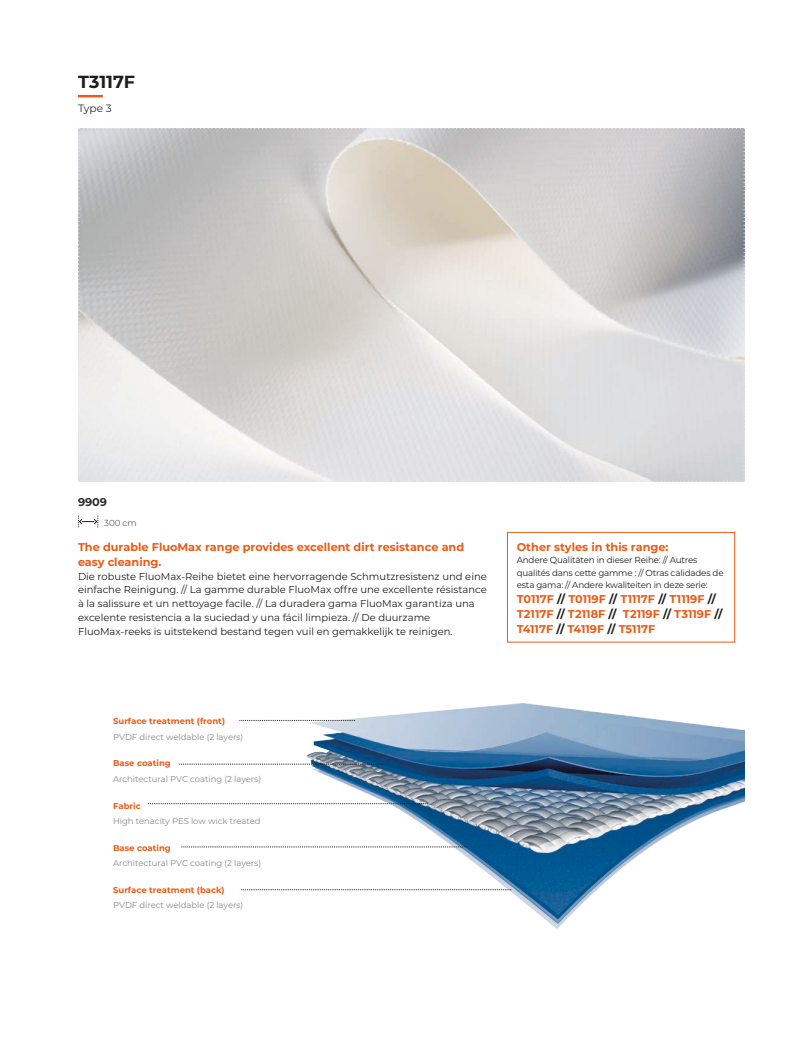
<style>
.page{position:relative;width:798px;height:1053px;background:#fff}
.page>*{position:absolute;margin:0;border:0;box-sizing:border-box;transform-origin:0 0}
.t1{font:700 17.5px "Montserrat";color:#1d1d1b}
.t2{font:700 11.25px/15px "Montserrat";color:#e95b15}
.t3{font:700 11.25px "Montserrat";color:#2e2d2c}
.t4{font:10.62px "Montserrat";color:#2e2d2c}
.t5{font:10px/13.8px "Montserrat";color:#1d1d1b}
.t6{font:8.75px/12.5px "Montserrat";letter-spacing:-.02em;color:#1d1d1b}
.t7{font:300 8.75px "Montserrat";color:#2e2d2c}
.t8{font:8.5px "Montserrat";letter-spacing:-.005em;color:#878787}
.t9{font:700 8.5px "Montserrat";color:#e95b15}
.s1{color:#1d1d1b}
</style>
<div class="page">
<img style="left:213px;top:703px;width:531px;height:226px">
<svg style="left:239px;top:720px;width:116px;height:1px"></svg>
<svg style="left:179px;top:763px;width:203px;height:1px"></svg>
<svg style="left:148px;top:803px;width:279px;height:1px"></svg>
<svg style="left:181px;top:846px;width:286px;height:1px"></svg>
<svg style="left:241px;top:889px;width:270px;height:1px"></svg>
<hr style="left:78px;top:95px;width:25px;height:2px;background:#ea5b14">
<svg style="left:78px;top:515px;width:21px;height:12px"></svg>
<svg style="left:78px;top:128px;width:666px;height:354px;background:#d4d2d1"></svg>
<div style="left:507px;top:532px;width:227px;height:110px;border:1px solid #ea5b14"></div>
<h1 class="t1" style="left:78px;top:69px;width:59px">T3117F</h1>
<p class="t4" style="left:78px;top:101px;width:35px">Type 3</p>
<p class="t3" style="left:78px;top:494px;width:30px">9909</p>
<p class="t7" style="left:104px;top:516px;width:34px">300 cm</p>
<p class="t2" style="left:78px;top:538px;width:387px">The durable FluoMax range provides excellent dirt resistance and easy cleaning.</p>
<p class="t5" style="left:78px;top:569px;width:410px">Die robuste FluoMax-Reihe bietet eine hervorragende Schmutzresistenz und eine einfache Reinigung. // La gamme durable FluoMax offre une excellente résistance à la salissure et un nettoyage facile. // La duradera gama FluoMax garantiza una excelente resistencia a la suciedad y una fácil limpieza. // De duurzame FluoMax-reeks is uitstekend bestand tegen vuil en gemakkelijk te reinigen.</p>
<p class="t2" style="left:516px;top:538px;width:153px">Other styles in this range:</p>
<p class="t6" style="left:516px;top:553px;width:208px">Andere Qualitäten in dieser Reihe: // Autres qualités dans cette gamme : // Otras calidades de esta gama: // Andere kwaliteiten in deze serie:</p>
<p class="t2" style="left:516px;top:591px;width:207px">T0117F <span class="s1">//</span> T0119F <span class="s1">//</span> T1117F <span class="s1">//</span> T1119F <span class="s1">//<br></span>T2117F <span class="s1">//</span> T2118F <span class="s1">//</span> T2119F <span class="s1">//</span> T3119F <span class="s1">//<br></span>T4117F <span class="s1">//</span> T4119F <span class="s1">//</span> T5117F</p>
<p class="t9" style="left:113px;top:715px;width:113px">Surface treatment (front)</p>
<p class="t8" style="left:113px;top:730px;width:132px">PVDF direct weldable (2 layers)</p>
<p class="t9" style="left:113px;top:757px;width:59px">Base coating</p>
<p class="t8" style="left:113px;top:772px;width:149px">Architectural PVC coating (2 layers)</p>
<p class="t9" style="left:113px;top:799px;width:29px">Fabric</p>
<p class="t8" style="left:113px;top:815px;width:149px">High tenacity PES low wick treated</p>
<p class="t9" style="left:113px;top:841px;width:59px">Base coating</p>
<p class="t8" style="left:113px;top:857px;width:149px">Architectural PVC coating (2 layers)</p>
<p class="t9" style="left:113px;top:883px;width:113px">Surface treatment (back)</p>
<p class="t8" style="left:113px;top:899px;width:132px">PVDF direct weldable (2 layers)</p>
</div>
